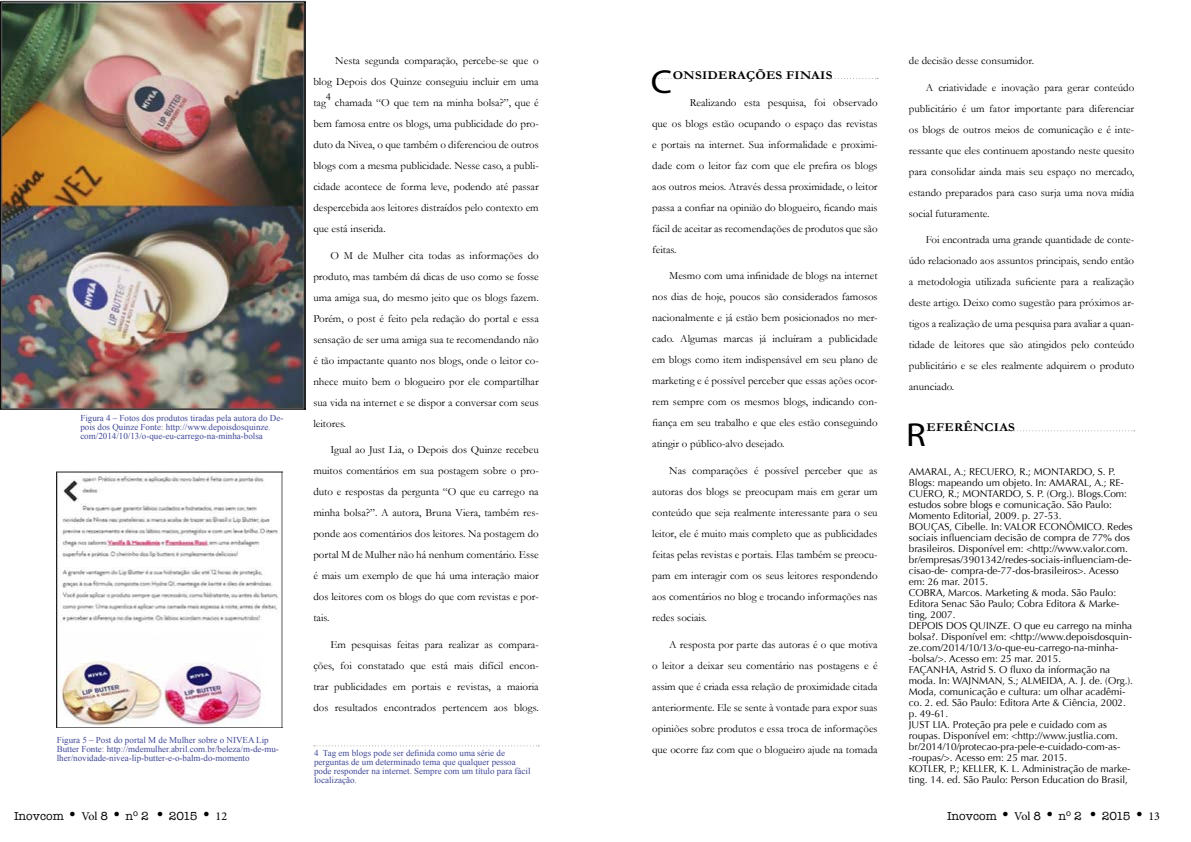
<style>
.page{position:relative;width:1191px;height:842px;background:#fff}
.page>*{position:absolute;margin:0;border:0;box-sizing:border-box;transform-origin:0 0}
.t1{font:33.4px "Myriad Pro";color:#000;scale:1.1 1}
.t2{font:700 12px "Garamond";letter-spacing:.02em;color:#000;scale:1.1 1}
.t3{font:12px "American Typewriter";color:#000}
.t4{font:12px "Minion Pro";letter-spacing:-.005em;color:#000}
.t5{font:11px/21px "Garamond";color:#000;text-align:justify}
.t6{font:10px/11px "Optima";color:#000}
.t7{font:9px/9px "Times New Roman";color:#3f4797}
.t8{font:9px "American Typewriter";color:#000}
.s1{font-size:12px}
.s2{font-family:"American Typewriter"}
</style>
<div class="page">
<svg style="left:314px;top:745px;width:225px;height:1px"></svg>
<svg style="left:652px;top:78px;width:226px;height:1px"></svg>
<svg style="left:909px;top:430px;width:225px;height:1px"></svg>
<img style="left:0;top:0;width:306px;height:409px">
<img style="left:57px;top:471px;width:225px;height:256px">
<p class="t7" style="left:80px;top:413px;width:204px">Figura 4 – Fotos dos produtos tiradas pela autora do De&shy;pois dos Quinze Fonte: http://www.depoisdosquinze. com/2014/10/13/o-que-eu-carrego-na-minha-bolsa</p>
<p class="t7" style="left:57px;top:735px;width:224px">Figura 5 – Post do portal M de Mulher sobre o NIVEA Lip<br>Butter Fonte: http://mdemulher.abril.com.br/beleza/m-de-mu&shy;lher/novidade-nivea-lip-butter-e-o-balm-do-momento</p>
<p class="t5" style="left:313px;top:50px;width:227px;text-indent:22px">Nesta segunda comparação, percebe-se que o blog Depois dos Quinze conseguiu incluir em uma tag</p>
<p class="t5" style="left:326px;top:86px;width:7px">4</p>
<p class="t5" style="left:313px;top:92px;width:227px;text-indent:22px">chamada “O que tem na minha bolsa?”, que é bem famosa entre os blogs, uma publicidade do pro&shy;duto da Nivea, o que também o diferenciou de outros blogs com a mesma publicidade. Nesse caso, a publi&shy;cidade acontece de forma leve, podendo até passar despercebida aos leitores distraídos pelo contexto em que está inserida.</p>
<p class="t5" style="left:313px;top:244px;width:227px;text-indent:17px">O M de Mulher cita todas as informações do produto, mas também dá dicas de uso como se fosse uma amiga sua, do mesmo jeito que os blogs fazem.<br>Porém, o post é feito pela redação do portal e essa sensação de ser uma amiga sua te recomendando não é tão impactante quanto nos blogs, onde o leitor co&shy;nhece muito bem o blogueiro por ele compartilhar sua vida na internet e se dispor a conversar com seus leitores.</p>
<p class="t5" style="left:313px;top:439px;width:227px;text-indent:17px">Igual ao Just Lia, o Depois dos Quinze recebeu muitos comentários em sua postagem sobre o pro&shy;duto e respostas da pergunta “O que eu carrego na minha bolsa?”. A autora, Bruna Viera, também res&shy;ponde aos comentários dos leitores. Na postagem do portal M de Mulher não há nenhum comentário. Esse é mais um exemplo de que há uma interação maior dos leitores com os blogs do que com revistas e por&shy;tais.</p>
<p class="t5" style="left:313px;top:634px;width:227px;text-indent:17px">Em pesquisas feitas para realizar as compara&shy;ções, foi constatado que está mais difícil encon&shy;trar publicidades em portais e revistas, a maioria dos resultados encontrados pertencem aos blogs.</p>
<p class="t7" style="left:314px;top:748px;width:218px">4 Tag em blogs pode ser definida como uma série de perguntas de um determinado tema que qualquer pessoa pode responder na internet. Sempre com um título para fácil localização.</p>
<h1 class="t1" style="left:651px;top:62px;width:21px">C</h1>
<p class="t2" style="left:673px;top:68px;width:146px">ONSIDERAÇÕES FINAIS</p>
<p class="t5" style="left:652px;top:92px;width:227px;text-indent:38px">Realizando esta pesquisa, foi observado que os blogs estão ocupando o espaço das revistas e portais na internet. Sua informalidade e proximi&shy;dade com o leitor faz com que ele prefira os blogs aos outros meios. Através dessa proximidade, o leitor passa a confiar na opinião do blogueiro, ficando mais fácil de aceitar as recomendações de produtos que são feitas.</p>
<p class="t5" style="left:652px;top:265px;width:227px;text-indent:17px">Mesmo com uma infinidade de blogs na internet nos dias de hoje, poucos são considerados famosos nacionalmente e já estão bem posicionados no mer&shy;cado. Algumas marcas já incluíram a publicidade em blogs como item indispensável em seu plano de marketing e é possível perceber que essas ações ocor&shy;rem sempre com os mesmos blogs, indicando con&shy;fiança em seu trabalho e que eles estão conseguindo atingir o público-alvo desejado.</p>
<p class="t5" style="left:652px;top:460px;width:227px;text-indent:17px">Nas comparações é possível perceber que as autoras dos blogs se preocupam mais em gerar um conteúdo que seja realmente interessante para o seu leitor, ele é muito mais completo que as publicidades feitas pelas revistas e portais. Elas também se preocu&shy;pam em interagir com os seus leitores respondendo aos comentários no blog e trocando informações nas redes sociais.</p>
<p class="t5" style="left:652px;top:634px;width:227px;text-indent:17px">A resposta por parte das autoras é o que motiva o leitor a deixar seu comentário nas postagens e é assim que é criada essa relação de proximidade citada anteriormente. Ele se sente à vontade para expor suas opiniões sobre produtos e essa troca de informações que ocorre faz com que o blogueiro ajude na tomada</p>
<p class="t5" style="left:909px;top:50px;width:127px">de decisão desse consumidor.</p>
<p class="t5" style="left:909px;top:76px;width:227px;text-indent:17px">A criatividade e inovação para gerar conteúdo publicitário é um fator importante para diferenciar os blogs de outros meios de comunicação e é inte&shy;ressante que eles continuem apostando neste quesito para consolidar ainda mais seu espaço no mercado, estando preparados para caso surja uma nova mídia social futuramente.</p>
<p class="t5" style="left:909px;top:229px;width:227px;text-indent:17px">Foi encontrada uma grande quantidade de conte&shy;údo relacionado aos assuntos principais, sendo então a metodologia utilizada suficiente para a realização deste artigo. Deixo como sugestão para próximos ar&shy;tigos a realização de uma pesquisa para avaliar a quan&shy;tidade de leitores que são atingidos pelo conteúdo publicitário e se eles realmente adquirem o produto anunciado.</p>
<h1 class="t1" style="left:906px;top:414px;width:19px">R</h1>
<p class="t2" style="left:926px;top:420px;width:82px">EFERÊNCIAS</p>
<p class="t6" style="left:909px;top:467px;width:226px">AMARAL, A.; RECUERO, R.; MONTARDO, S. P.<br>Blogs: mapeando um objeto. In: AMARAL, A.; RE-CUERO, R.; MONTARDO, S. P. (Org.). Blogs.Com: estudos sobre blogs e comunicação. São Paulo:<br>Momento Editorial, 2009. p. 27-53.<br>BOUÇAS, Cibelle. In: VALOR ECONÔMICO. Redes sociais influenciam decisão de compra de 77% dos brasileiros. Disponível em: &lt;http://www.valor.com. br/empresas/3901342/redes-sociais-influenciam-de&shy;cisao-de- compra-de-77-dos-brasileiros&gt;. Acesso em: 26 mar. 2015.<br>COBRA, Marcos. Marketing &amp; moda. São Paulo:<br>Editora Senac São Paulo; Cobra Editora &amp; Marke&shy;ting, 2007.<br>DEPOIS DOS QUINZE. O que eu carrego na minha bolsa?. Disponível em: &lt;http://www.depoisdosquin&shy;ze.com/2014/10/13/o-que-eu-carrego-na-minha--bolsa/&gt;. Acesso em: 25 mar. 2015.<br>FAÇANHA, Astrid S. O fluxo da informação na moda. In: WAJNMAN, S.; ALMEIDA, A. J. de. (Org.).<br>Moda, comunicação e cultura: um olhar acadêmi&shy;co. 2. ed. São Paulo: Editora Arte &amp; Ciência, 2002. p. 49-61.<br>JUST LIA. Proteção pra pele e cuidado com as roupas. Disponível em: &lt;http://www.justlia.com. br/2014/10/protecao-pra-pele-e-cuidado-com-as--roupas/&gt;. Acesso em: 25 mar. 2015.<br>KOTLER, P.; KELLER, K. L. Administração de marke&shy;ting. 14. ed. São Paulo: Person Education do Brasil,</p>
<p class="t8" style="left:133px;top:806px;width:17px">o <span class="s1">2</span></p>
<p class="t3" style="left:169px;top:807px;width:30px">2015</p>
<p class="t4" style="left:216px;top:808px;width:13px">12</p>
<p class="t3" style="left:947px;top:807px;width:51px">Inovcom</p>
<p class="t4" style="left:1014px;top:808px;width:28px">Vol <span class="s2">8</span></p>
<p class="t3" style="left:1058px;top:807px;width:25px">n<sup>o</sup> 2</p>
<p class="t3" style="left:14px;top:807px;width:51px">Inovcom</p>
<p class="t4" style="left:81px;top:808px;width:28px">Vol <span class="s2">8</span></p>
<p class="t3" style="left:125px;top:807px;width:9px">n</p>
<p class="t3" style="left:1101px;top:807px;width:30px">2015</p>
<p class="t4" style="left:1148px;top:808px;width:13px">13</p>
</div>
